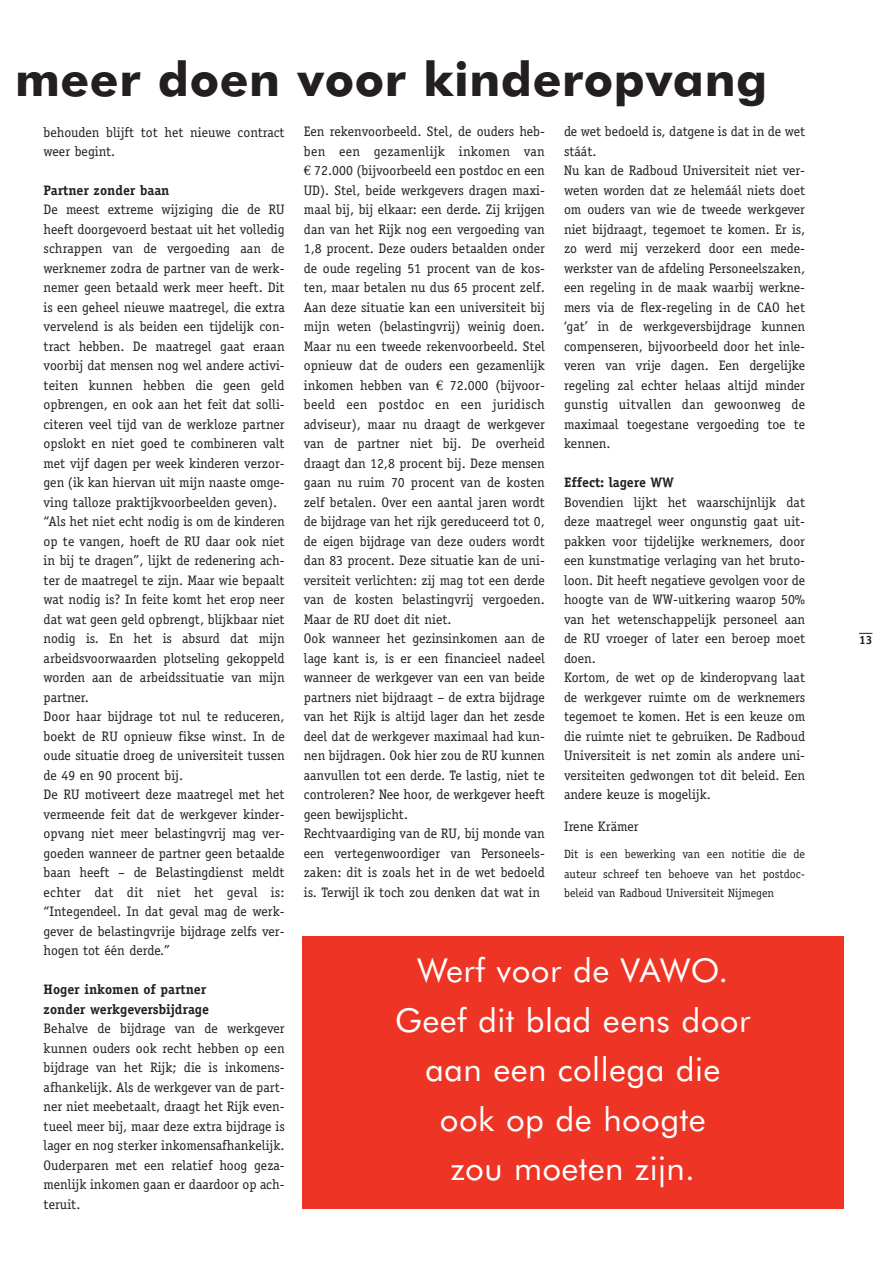
<style>
.page{position:relative;width:893px;height:1263px;background:#fff}
.page>*{position:absolute;margin:0;border:0;box-sizing:border-box;transform-origin:0 0}
.t1{font:700 47.25px "Futura BT";letter-spacing:.01em;color:#231f20}
.t2{font:33px/49.5px "Futura BT";letter-spacing:.01em;color:#fff;text-align:center}
.t3{font:13.8px/19.5px "Officina Serif";color:#231f20}
.t4{font:700 13.8px/19.5px "Officina Serif";color:#231f20}
.t5{font:12px/19.5px "Officina Serif";color:#231f20;text-align:justify}
.t6{font:700 12px "Officina Serif";color:#231f20}
.s1{font-family:"Euro Serif"}
</style>
<div class="page">
<svg style="left:859px;top:633px;width:13px;height:1px"></svg>
<div style="left:302px;top:936px;width:541px;height:273px;background:#ee3424"></div>
<h1 class="t1" style="left:15px;top:60px;width:753px">meer doen voor kinderopvang</h1>
<p class="t3" style="left:44px;top:123px;width:242px">behouden blijft tot het nieuwe contract weer begint.</p>
<p class="t4" style="left:44px;top:182px;width:127px">Partner zonder baan</p>
<p class="t3" style="left:44px;top:201px;width:242px">De meest extreme wijziging die de RU heeft doorgevoerd bestaat uit het volledig schrappen van de vergoeding aan de werknemer zodra de partner van de werk&shy;nemer geen betaald werk meer heeft. Dit is een geheel nieuwe maatregel, die extra vervelend is als beiden een tijdelijk con&shy;tract hebben. De maatregel gaat eraan voorbij dat mensen nog wel andere activi&shy;teiten kunnen hebben die geen geld opbrengen, en ook aan het feit dat solli&shy;citeren veel tijd van de werkloze partner opslokt en niet goed te combineren valt met vijf dagen per week kinderen verzor&shy;gen (ik kan hiervan uit mijn naaste omge&shy;ving talloze praktijkvoorbeelden geven). “Als het niet echt nodig is om de kinderen op te vangen, hoeft de RU daar ook niet in bij te dragen”, lijkt de redenering ach&shy;ter de maatregel te zijn. Maar wie bepaalt wat nodig is? In feite komt het erop neer dat wat geen geld opbrengt, blijkbaar niet nodig is. En het is absurd dat mijn arbeidsvoorwaarden plotseling gekoppeld worden aan de arbeidssituatie van mijn partner.<br>Door haar bijdrage tot nul te reduceren, boekt de RU opnieuw fikse winst. In de oude situatie droeg de universiteit tussen de 49 en 90 procent bij.<br>De RU motiveert deze maatregel met het vermeende feit dat de werkgever kinder&shy;opvang niet meer belastingvrij mag ver&shy;goeden wanneer de partner geen betaalde baan heeft – de Belastingdienst meldt echter dat dit niet het geval is: “Integendeel. In dat geval mag de werk&shy;gever de belastingvrije bijdrage zelfs ver&shy;hogen tot één derde.”</p>
<p class="t4" style="left:44px;top:981px;width:167px">Hoger inkomen of partner zonder werkgeversbijdrage</p>
<p class="t3" style="left:44px;top:1020px;width:242px;text-align:justify">Behalve de bijdrage van de werkgever kunnen ouders ook recht hebben op een bijdrage van het Rijk; die is inkomens&shy;afhankelijk. Als de werkgever van de part&shy;ner niet meebetaalt, draagt het Rijk even&shy;tueel meer bij, maar deze extra bijdrage is lager en nog sterker inkomensafhankelijk.<br>Ouderparen met een relatief hoog geza&shy;menlijk inkomen gaan er daardoor op ach&shy;teruit.</p>
<p class="t3" style="left:304px;top:123px;width:242px">Een rekenvoorbeeld. Stel, de ouders heb&shy;ben een gezamenlijk inkomen van <span class="s1">€</span> 72.000 (bijvoorbeeld een postdoc en een UD). Stel, beide werkgevers dragen maxi&shy;maal bij, bij elkaar: een derde. Zij krijgen dan van het Rijk nog een vergoeding van 1,8 procent. Deze ouders betaalden onder de oude regeling 51 procent van de kos&shy;ten, maar betalen nu dus 65 procent zelf.<br>Aan deze situatie kan een universiteit bij mijn weten (belastingvrij) weinig doen.<br>Maar nu een tweede rekenvoorbeeld. Stel opnieuw dat de ouders een gezamenlijk inkomen hebben van <span class="s1">€</span> 72.000 (bijvoor&shy;beeld een postdoc en een juridisch adviseur), maar nu draagt de werkgever van de partner niet bij. De overheid draagt dan 12,8 procent bij. Deze mensen gaan nu ruim 70 procent van de kosten zelf betalen. Over een aantal jaren wordt de bijdrage van het rijk gereduceerd tot 0, de eigen bijdrage van deze ouders wordt dan 83 procent. Deze situatie kan de uni&shy;versiteit verlichten: zij mag tot een derde van de kosten belastingvrij vergoeden.<br>Maar de RU doet dit niet.<br>Ook wanneer het gezinsinkomen aan de lage kant is, is er een financieel nadeel wanneer de werkgever van een van beide partners niet bijdraagt – de extra bijdrage van het Rijk is altijd lager dan het zesde deel dat de werkgever maximaal had kun&shy;nen bijdragen. Ook hier zou de RU kunnen aanvullen tot een derde. Te lastig, niet te controleren? Nee hoor, de werkgever heeft geen bewijsplicht.<br>Rechtvaardiging van de RU, bij monde van een vertegenwoordiger van Personeels&shy;zaken: dit is zoals het in de wet bedoeld is. Terwijl ik toch zou denken dat wat in</p>
<p class="t3" style="left:564px;top:123px;width:242px">de wet bedoeld is, datgene is dat in de wet stáát.<br>Nu kan de Radboud Universiteit niet ver&shy;weten worden dat ze helemáál niets doet om ouders van wie de tweede werkgever niet bijdraagt, tegemoet te komen. Er is, zo werd mij verzekerd door een mede&shy;werkster van de afdeling Personeelszaken, een regeling in de maak waarbij werkne&shy;mers via de flex-regeling in de CAO het ‘gat’ in de werkgeversbijdrage kunnen compenseren, bijvoorbeeld door het inle&shy;veren van vrije dagen. Een dergelijke regeling zal echter helaas altijd minder gunstig uitvallen dan gewoonweg de maximaal toegestane vergoeding toe te kennen.</p>
<p class="t4" style="left:564px;top:474px;width:111px">Effect: lagere WW</p>
<p class="t3" style="left:564px;top:494px;width:242px">Bovendien lijkt het waarschijnlijk dat deze maatregel weer ongunstig gaat uit&shy;pakken voor tijdelijke werknemers, door een kunstmatige verlaging van het bruto&shy;loon. Dit heeft negatieve gevolgen voor de hoogte van de WW-uitkering waarop 50% van het wetenschappelijk personeel aan de RU vroeger of later een beroep moet doen.<br>Kortom, de wet op de kinderopvang laat de werkgever ruimte om de werknemers tegemoet te komen. Het is een keuze om die ruimte niet te gebruiken. De Radboud Universiteit is net zomin als andere uni&shy;versiteiten gedwongen tot dit beleid. Een andere keuze is mogelijk.</p>
<p class="t3" style="left:564px;top:818px;width:76px">Irene Krämer</p>
<p class="t5" style="left:564px;top:845px;width:242px">Dit is een bewerking van een notitie die de auteur schreef ten behoeve van het postdoc&shy;beleid van Radboud Universiteit Nijmegen</p>
<h2 class="t2" style="left:395px;top:949px;width:357px">Werf voor de VAWO.<br>Geef dit blad eens door aan een collega die ook op de hoogte<br>zou moeten zijn.</h2>
<p class="t6" style="left:859px;top:635px;width:15px">13</p>
</div>
